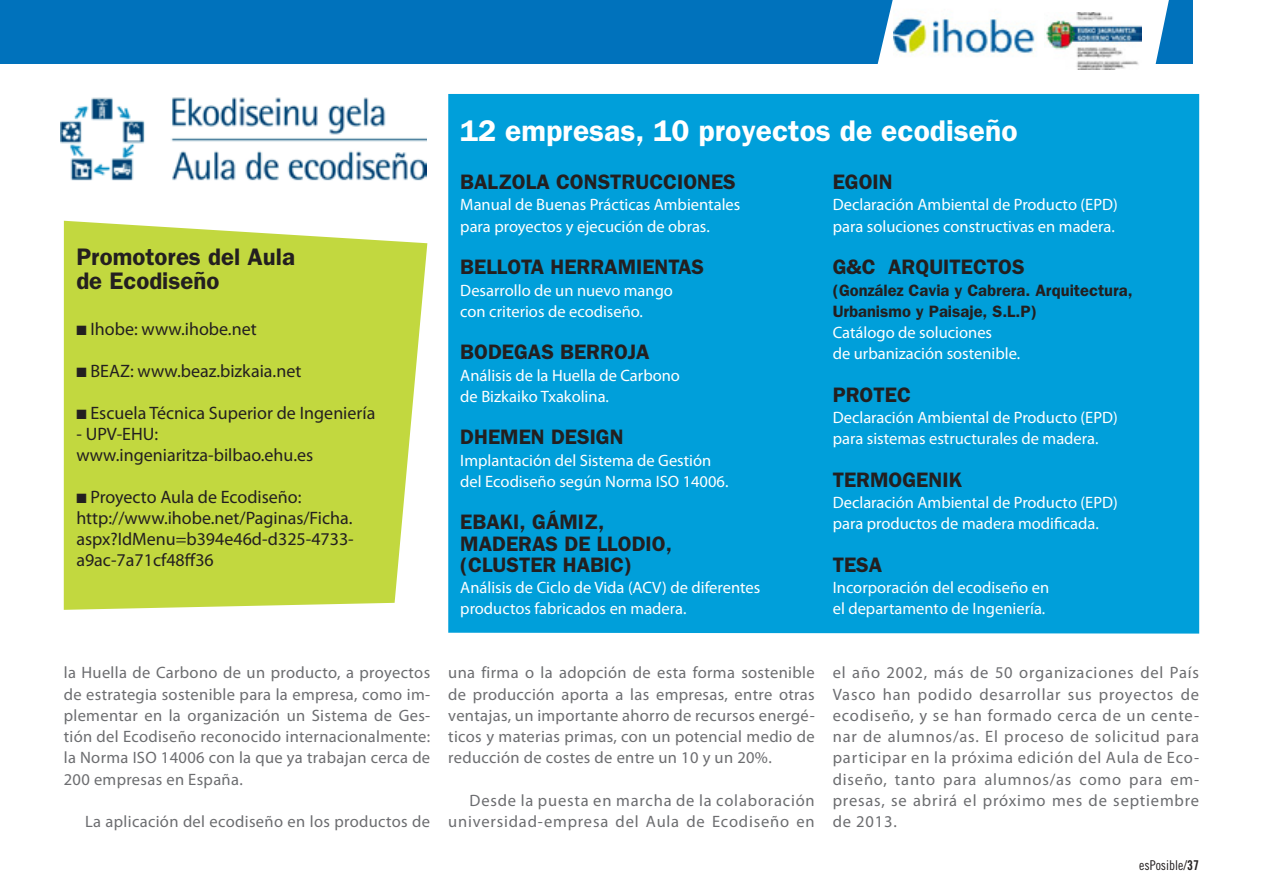
<style>
.page{position:relative;width:1263px;height:893px;background:#fff}
.page>*{position:absolute;margin:0;border:0;box-sizing:border-box;transform-origin:0 0}
.t1{font:600 30px "Franklin Gothic";color:#fff}
.t2{font:600 24px "Franklin Gothic";color:#231f20}
.t3{font:600 21px "Franklin Gothic";color:#231f20}
.t4{font:18px/21px "Myriad Pro";color:#231f20;text-align:justify}
.t5{font:16.5px/21.3px "Myriad Pro";letter-spacing:.02em;color:#6c6d70;text-align:justify}
.t6{font:16.5px "Myriad Pro";color:#fff}
.t7{font:16.5px/21.3px "Myriad Pro";letter-spacing:.05em;color:#6c6d70;text-align:right}
.t8{font:600 16.5px "Franklin Gothic";color:#231f20}
.t9{font:13.5px "Trade Gothic Cond Eighteen";color:#231f20}
.s1{font-family:"Trade Gothic Bold Cond Twenty"}
</style>
<div class="page">
<div style="left:0;top:0;width:1193px;height:64px;background:#0072bc"></div>
<svg style="left:877px;top:0;width:292px;height:64px"></svg>
<img style="left:893px;top:0;width:151px;height:64px">
<img style="left:1044px;top:12px;width:98px;height:58px">
<svg style="left:64px;top:221px;width:363px;height:389px;background:#c6db4e"></svg>
<div style="left:448px;top:94px;width:751px;height:540px;background:#009fda"></div>
<img style="left:60px;top:97px;width:367px;height:84px">
<p class="t2" style="left:76px;top:242px;width:220px">Promotores del Aula</p>
<p class="t2" style="left:76px;top:266px;width:145px">de Ecodiseño</p>
<p class="t4" style="left:76px;top:318px;width:182px">■ Ihobe: www.ihobe.net</p>
<p class="t4" style="left:76px;top:360px;width:226px">■ BEAZ: www.beaz.bizkaia.net</p>
<p class="t4" style="left:76px;top:402px;width:300px">■ Escuela Técnica Superior de Ingeniería</p>
<p class="t4" style="left:76px;top:423px;width:83px">- UPV-EHU:</p>
<p class="t4" style="left:76px;top:444px;width:238px">www.ingeniaritza-bilbao.ehu.es</p>
<p class="t4" style="left:76px;top:486px;width:227px">■ Proyecto Aula de Ecodiseño:</p>
<p class="t4" style="left:76px;top:507px;width:279px">http://www.ihobe.net/Paginas/Ficha. aspx?IdMenu=b394e46d-d325-4733- a9ac-7a71cf48ff36</p>
<p class="t1" style="left:460px;top:113px;width:559px">12 empresas, 10 proyectos de ecodiseño</p>
<p class="t3" style="left:460px;top:170px;width:277px">BALZOLA CONSTRUCCIONES</p>
<p class="t6" style="left:460px;top:195px;width:282px">Manual de Buenas Prácticas Ambientales</p>
<p class="t6" style="left:460px;top:216px;width:251px">para proyectos y ejecución de obras.</p>
<p class="t3" style="left:460px;top:255px;width:245px">BELLOTA HERRAMIENTAS</p>
<p class="t6" style="left:460px;top:280px;width:214px">Desarrollo de un nuevo mango</p>
<p class="t6" style="left:460px;top:301px;width:184px">con criterios de ecodiseño.</p>
<p class="t3" style="left:460px;top:340px;width:191px">BODEGAS BERROJA</p>
<p class="t6" style="left:460px;top:365px;width:221px">Análisis de la Huella de Carbono</p>
<p class="t6" style="left:460px;top:386px;width:150px">de Bizkaiko Txakolina.</p>
<p class="t3" style="left:460px;top:425px;width:165px">DHEMEN DESIGN</p>
<p class="t6" style="left:460px;top:450px;width:253px">Implantación del Sistema de Gestión</p>
<p class="t6" style="left:460px;top:471px;width:270px">del Ecodiseño según Norma ISO 14006.</p>
<p class="t3" style="left:460px;top:510px;width:146px">EBAKI, GÁMIZ,</p>
<p class="t3" style="left:460px;top:531px;width:213px">MADERAS DE LLODIO,</p>
<p class="t3" style="left:460px;top:552px;width:173px">(CLUSTER HABIC)</p>
<p class="t6" style="left:460px;top:577px;width:301px">Análisis de Ciclo de Vida (ACV) de diferentes</p>
<p class="t6" style="left:460px;top:599px;width:228px">productos fabricados en madera.</p>
<p class="t3" style="left:833px;top:170px;width:62px">EGOIN</p>
<p class="t6" style="left:833px;top:195px;width:286px">Declaración Ambiental de Producto (EPD)</p>
<p class="t6" style="left:833px;top:216px;width:284px">para soluciones constructivas en madera.</p>
<p class="t3" style="left:833px;top:255px;width:193px">G&amp;C ARQUITECTOS</p>
<p class="t8" style="left:833px;top:280px;width:301px">(González Cavia y Cabrera. Arquitectura,</p>
<p class="t8" style="left:833px;top:301px;width:206px">Urbanismo y Paisaje, S.L.P)</p>
<p class="t6" style="left:833px;top:322px;width:161px">Catálogo de soluciones</p>
<p class="t6" style="left:833px;top:344px;width:189px">de urbanización sostenible.</p>
<p class="t3" style="left:833px;top:382px;width:80px">PROTEC</p>
<p class="t6" style="left:833px;top:407px;width:286px">Declaración Ambiental de Producto (EPD)</p>
<p class="t6" style="left:833px;top:429px;width:267px">para sistemas estructurales de madera.</p>
<p class="t3" style="left:833px;top:467px;width:131px">TERMOGENIK</p>
<p class="t6" style="left:833px;top:492px;width:286px">Declaración Ambiental de Producto (EPD)</p>
<p class="t6" style="left:833px;top:514px;width:267px">para productos de madera modificada.</p>
<p class="t3" style="left:833px;top:552px;width:51px">TESA</p>
<p class="t6" style="left:833px;top:577px;width:218px">Incorporación del ecodiseño en</p>
<p class="t6" style="left:833px;top:599px;width:214px">el departamento de Ingeniería.</p>
<p class="t5" style="left:64px;top:662px;width:368px">la Huella de Carbono de un producto, a proyectos de estrategia sostenible para la empresa, como im&shy;plementar en la organización un Sistema de Ges&shy;tión del Ecodiseño reconocido internacionalmente: la Norma ISO 14006 con la que ya trabajan cerca de 200 empresas en España.</p>
<p class="t5" style="left:85px;top:811px;width:347px">La aplicación del ecodiseño en los productos de</p>
<p class="t5" style="left:448px;top:662px;width:368px">una firma o la adopción de esta forma sostenible de producción aporta a las empresas, entre otras ventajas, un importante ahorro de recursos energé&shy;ticos y materias primas, con un potencial medio de reducción de costes de entre un 10 y un 20%.</p>
<p class="t7" style="left:448px;top:789px;width:368px">Desde la puesta en marcha de la colaboración universidad-empresa del Aula de Ecodiseño en</p>
<p class="t5" style="left:833px;top:662px;width:368px">el año 2002, más de 50 organizaciones del País Vasco han podido desarrollar sus proyectos de ecodiseño, y se han formado cerca de un cente&shy;nar de alumnos/as. El proceso de solicitud para participar en la próxima edición del Aula de Eco&shy;diseño, tanto para alumnos/as como para em&shy;presas, se abrirá el próximo mes de septiembre de 2013.</p>
<p class="t9" style="left:1139px;top:858px;width:61px">esPosible/<span class="s1">37</span></p>
</div>
